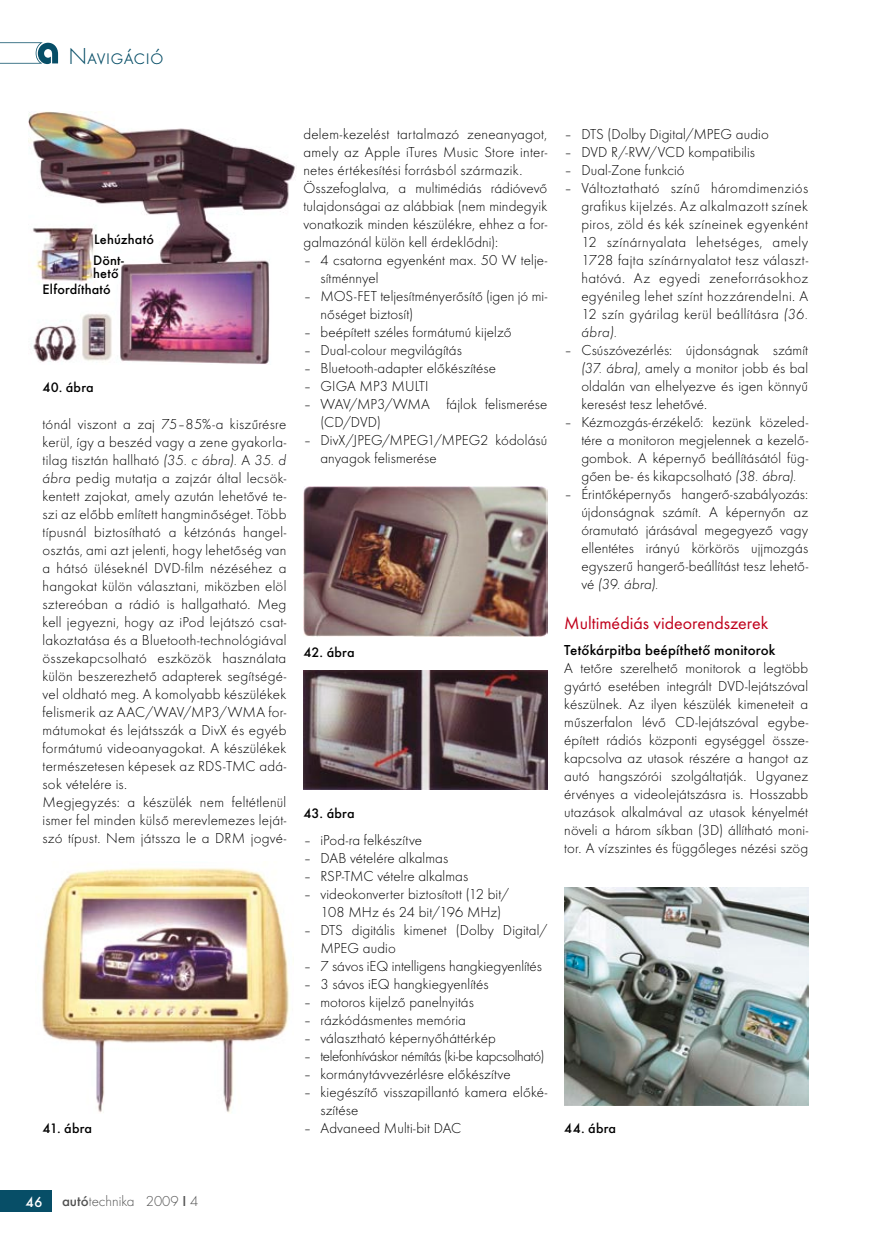
<style>
.page{position:relative;width:872px;height:1246px;background:#fff}
.page>*{position:absolute;margin:0;border:0;box-sizing:border-box;transform-origin:0 0}
.t1{font:300 24px "Futura TOT";color:#074e67}
.t2{font:18px "Futura TOT Boo";color:#c0001b}
.t3{font:300 15px/18px "Futura TOT";letter-spacing:.01em;color:#000}
.t4{font:300 15px "Futura TOT";letter-spacing:-.025em;color:#000}
.t5{font:300 15px "Futura TOT";color:#535353}
.t6{font:500 15px "Futura TOT";color:#fff}
.t7{font:500 14.25px/13.5px "Futura TOT";letter-spacing:.015em;color:#000}
.s1{font-style:italic}
.s2{font-weight:500}
</style>
<div class="page">
<div style="left:0;top:1191px;width:51px;height:21px;background:#074e67"></div>
<svg style="left:0;top:42px;width:58px;height:22px"></svg>
<img style="left:41px;top:868px;width:249px;height:245px">
<img style="left:303px;top:486px;width:244px;height:150px">
<img style="left:303px;top:670px;width:244px;height:119px">
<img style="left:564px;top:887px;width:244px;height:218px">
<img style="left:29px;top:112px;width:266px;height:252px">
<p class="t1" style="left:68px;top:43px;width:97px">Navigáció</p>
<p class="t7" style="left:94px;top:232px;width:61px">Lehúzható</p>
<p class="t7" style="left:43px;top:282px;width:70px">Elfordítható</p>
<p class="t7" style="left:93px;top:253px;width:32px">Dönt&shy;hető</p>
<p class="t7" style="left:43px;top:381px;width:53px">40. ábra</p>
<p class="t3" style="left:43px;top:415px;width:245px">tónál viszont a zaj 75–85%-a kiszűrésre kerül, így a beszéd vagy a zene gyakorla&shy;tilag tisztán hallható <span class="s1">(35. c ábra).</span> A <span class="s1">35. d ábra</span> pedig mutatja a zajzár által lecsök&shy;kentett zajokat, amely azután lehetővé te&shy;szi az előbb említett hangminőséget. Több típusnál biztosítható a kétzónás hangel&shy;osztás, ami azt jelenti, hogy lehetőség van a hátsó üléseknél DVD-film nézéséhez a hangokat külön választani, miközben elöl sztereóban a rádió is hallgatható. Meg kell jegyezni, hogy az iPod lejátszó csat&shy;lakoztatása és a Bluetooth-technológiával összekapcsolható eszközök használata külön beszerezhető adapterek segítségé&shy;vel oldható meg. A komolyabb készülékek felismerik az AAC/WAV/MP3/WMA for&shy;mátumokat és lejátsszák a DivX és egyéb formátumú videoanyagokat. A készülékek természetesen képesek az RDS-TMC adá&shy;sok vételére is.<br>Megjegyzés: a készülék nem feltétlenül ismer fel minden külső merevlemezes leját&shy;szó típust. Nem játssza le a DRM jogvé-</p>
<p class="t7" style="left:43px;top:1121px;width:51px">41. ábra</p>
<p class="t3" style="left:303px;top:125px;width:245px">delem-kezelést tartalmazó zeneanyagot, amely az Apple iTures Music Store inter&shy;netes értékesítési forrásból származik.<br>Összefoglalva, a multimédiás rádióvevő tulajdonságai az alábbiak (nem mindegyik vonatkozik minden készülékre, ehhez a for&shy;galmazónál külön kell érdeklődni):</p>
<p class="t3" style="left:320px;top:251px;width:228px;text-indent:-17px">– 4 csatorna egyenként max. 50 W telje&shy;sítménnyel</p>
<p class="t3" style="left:320px;top:287px;width:228px;text-indent:-17px">– MOS-FET teljesítményerősítő (igen jó mi&shy;nőséget biztosít)</p>
<p class="t3" style="left:303px;top:323px;width:210px">– beépített széles formátumú kijelző</p>
<p class="t3" style="left:303px;top:341px;width:160px">– Dual-colour megvilágítás</p>
<p class="t3" style="left:303px;top:359px;width:194px">– Bluetooth-adapter előkészítése</p>
<p class="t3" style="left:303px;top:377px;width:127px">– GIGA MP3 MULTI</p>
<p class="t3" style="left:320px;top:395px;width:228px;text-indent:-17px">– WAV/MP3/WMA fájlok felismerése (CD/DVD)</p>
<p class="t3" style="left:320px;top:431px;width:228px;text-indent:-17px">– DivX/JPEG/MPEG1/MPEG2 kódolású anyagok felismerése</p>
<p class="t7" style="left:303px;top:645px;width:53px">42. ábra</p>
<p class="t7" style="left:303px;top:807px;width:53px">43. ábra</p>
<p class="t3" style="left:303px;top:831px;width:120px">– iPod-ra felkészítve</p>
<p class="t3" style="left:303px;top:849px;width:146px">– DAB vételére alkalmas</p>
<p class="t3" style="left:303px;top:867px;width:166px">– RSP-TMC vételre alkalmas</p>
<p class="t3" style="left:320px;top:885px;width:190px;text-indent:-17px">– videokonverter biztosított (12 bit/<br>108 MHz és 24 bit/196 MHz)</p>
<p class="t3" style="left:320px;top:921px;width:228px;text-indent:-17px">– DTS digitális kimenet (Dolby Digital/<br>MPEG audio</p>
<p class="t3" style="left:303px;top:957px;width:240px">– 7 sávos iEQ intelligens hangkiegyenlítés</p>
<p class="t3" style="left:303px;top:975px;width:187px">– 3 sávos iEQ hangkiegyenlítés</p>
<p class="t3" style="left:303px;top:993px;width:172px">– motoros kijelző panelnyitás</p>
<p class="t3" style="left:303px;top:1011px;width:164px">– rázkódásmentes memória</p>
<p class="t3" style="left:303px;top:1029px;width:194px">– választható képernyőháttérkép</p>
<p class="t4" style="left:303px;top:1047px;width:242px">– telefonhíváskor némítás (ki-be kapcsolható)</p>
<p class="t3" style="left:303px;top:1065px;width:209px">– kormánytávvezérlésre előkészítve</p>
<p class="t3" style="left:320px;top:1083px;width:228px;text-indent:-17px">– kiegészítő visszapillantó kamera előké&shy;szítése</p>
<p class="t3" style="left:303px;top:1119px;width:159px">– Advaneed Multi-bit DAC</p>
<p class="t3" style="left:564px;top:125px;width:206px">– DTS (Dolby Digital/MPEG audio</p>
<p class="t3" style="left:564px;top:143px;width:192px">– DVD R/-RW/VCD kompatibilis</p>
<p class="t3" style="left:564px;top:161px;width:122px">– Dual-Zone funkció</p>
<p class="t3" style="left:581px;top:179px;width:228px;text-align:justify;text-indent:-17px">– Változtatható színű háromdimenziós grafikus kijelzés. Az alkalmazott színek piros, zöld és kék színeinek egyenként 12 színárnyalata lehetséges, amely 1728 fajta színárnyalatot tesz választ&shy;hatóvá. Az egyedi zeneforrásokhoz egyénileg lehet színt hozzárendelni. A 12 szín gyárilag kerül beállításra <span class="s1">(36. ábra).</span></p>
<p class="t3" style="left:581px;top:341px;width:228px;text-align:justify;text-indent:-17px">– Csúszóvezérlés: újdonságnak számít <span class="s1">(37. ábra)</span>, amely a monitor jobb és bal oldalán van elhelyezve és igen könnyű keresést tesz lehetővé.</p>
<p class="t3" style="left:581px;top:413px;width:228px;text-align:justify;text-indent:-17px">– Kézmozgás-érzékelő: kezünk közeled&shy;tére a monitoron megjelennek a kezelő&shy;gombok. A képernyő beállításától füg&shy;gően be- és kikapcsolható <span class="s1">(38. ábra).</span></p>
<p class="t3" style="left:581px;top:485px;width:228px;text-align:justify;text-indent:-17px">– Érintőképernyős hangerő-szabályozás: újdonságnak számít. A képernyőn az óramutató járásával megegyező vagy ellentétes irányú körkörös ujjmozgás egyszerű hangerő-beállítást tesz lehető&shy;vé <span class="s1">(39. ábra).</span></p>
<p class="t2" style="left:564px;top:612px;width:205px">Multimédiás videorendszerek</p>
<p class="t3" style="left:564px;top:641px;width:245px"><span class="s2">Tetőkárpitba beépíthető monitorok<br></span>A tetőre szerelhető monitorok a legtöbb gyártó esetében integrált DVD-lejátszóval készülnek. Az ilyen készülék kimeneteit a műszerfalon lévő CD-lejátszóval egybe&shy;épített rádiós központi egységgel össze&shy;kapcsolva az utasok részére a hangot az autó hangszórói szolgáltatják. Ugyanez érvényes a videolejátszásra is. Hosszabb utazások alkalmával az utasok kényelmét növeli a három síkban (3D) állítható moni&shy;tor. A vízszintes és függőleges nézési szög</p>
<p class="t7" style="left:564px;top:1121px;width:53px">44. ábra</p>
<p class="t6" style="left:26px;top:1193px;width:19px">46</p>
<p class="t5" style="left:62px;top:1193px;width:138px"><span class="s2">autó</span>technika 2009 <span class="s2">I</span> 4</p>
</div>
